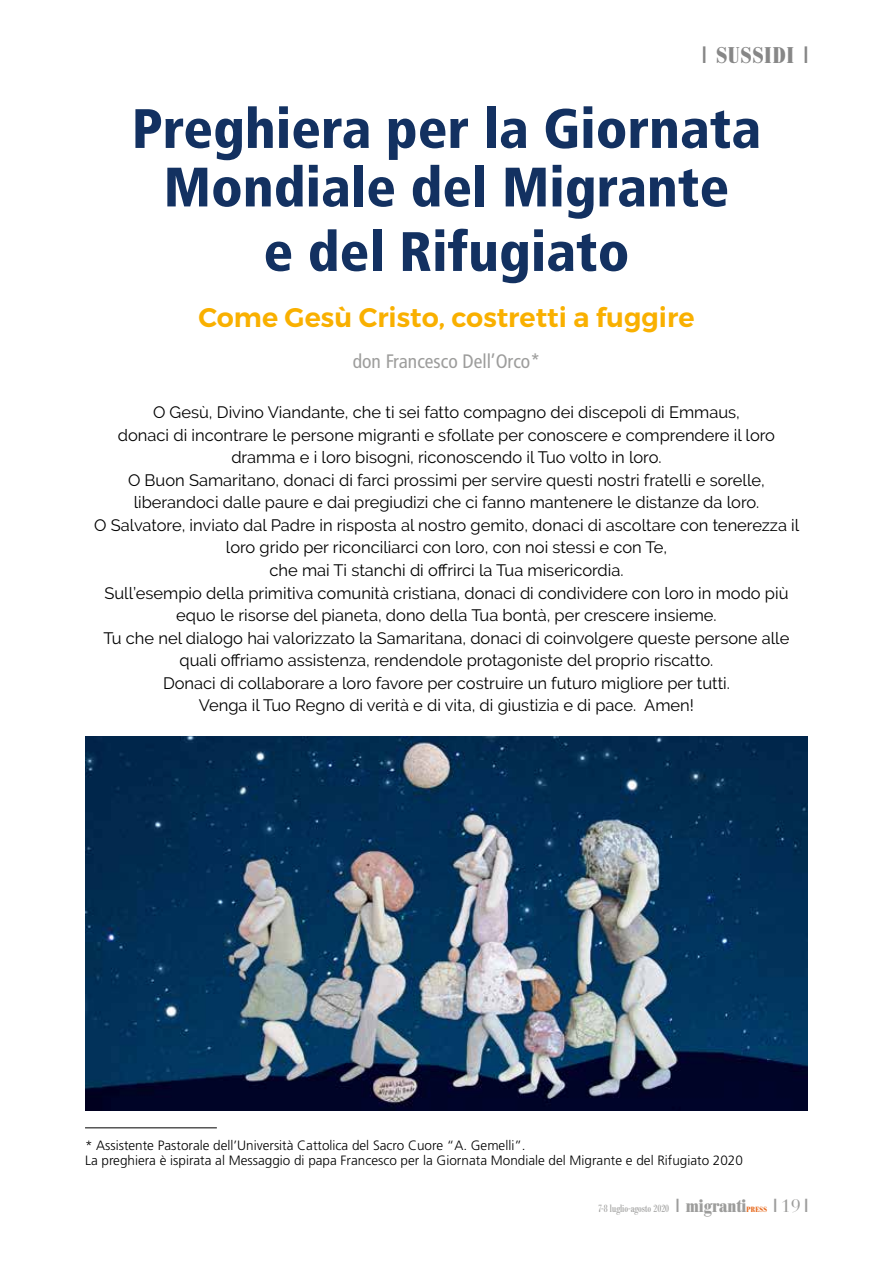
<style>
.page{position:relative;width:893px;height:1263px;background:#fff}
.page>*{position:absolute;margin:0;border:0;box-sizing:border-box;transform-origin:0 0}
.t1{font:900 condensed 55.5px/58.5px "Frutiger";color:#133161;text-align:center}
.t2{font:600 27px "Montserrat";color:#f9b000}
.t3{font:700 condensed 22.5px "Bodoni BE";letter-spacing:.04em;color:#878787}
.t4{font:condensed 19.5px "Frutiger";color:#9d9d9c}
.t5{font:18px "False Positive BRK";color:#9d9d9c}
.t6{font:16.5px/22.5px "Raleway";color:#000;text-align:center}
.t7{font:300 13.5px/15px "Frutiger";color:#000}
.t8{font:condensed 10.5px "Bodoni BE";color:#9d9d9c}
.t9{font:700 condensed 7.5px "Bodoni BE";letter-spacing:.04em;color:#e76d23}
.s1{font-family:"False Positive BRK";font-weight:400;font-stretch:normal}
.s2{font-family:"False Positive BRK";font-stretch:normal;font-size:18px}
.s3{font-weight:700;font-size:18px}
.s4{font-family:"Bauer Bodoni Std"}
</style>
<div class="page">
<img style="left:85px;top:737px;width:723px;height:373px">
<hr style="left:85px;top:1127px;width:132px;height:1px;background:#000">
<h3 class="t3" style="left:703px;top:43px;width:107px"><span class="s1">1</span> SUSSIDI <span class="s1">1</span></h3>
<h1 class="t1" style="left:132px;top:99px;width:631px">Preghiera per la Giornata<br>Mondiale del Migrante</h1>
<h1 class="t1" style="left:263px;top:222px;width:368px">e del Rifugiato</h1>
<h2 class="t2" style="left:198px;top:301px;width:497px">Come Gesù Cristo, costretti a fuggire</h2>
<p class="t4" style="left:353px;top:350px;width:189px">don Francesco Dell’Orco*</p>
<p class="t6" style="left:94px;top:401px;width:707px">O Gesù, Divino Viandante, che ti sei fatto compagno dei discepoli di Emmaus,<br>donaci di incontrare le persone migranti e sfollate per conoscere e comprendere il loro dramma e i loro bisogni, riconoscendo il Tuo volto in loro.<br>O Buon Samaritano, donaci di farci prossimi per servire questi nostri fratelli e sorelle, liberandoci dalle paure e dai pregiudizi che ci fanno mantenere le distanze da loro.<br>O Salvatore, inviato dal Padre in risposta al nostro gemito, donaci di ascoltare con tenerezza il loro grido per riconciliarci con loro, con noi stessi e con Te,<br>che mai Ti stanchi di offrirci la Tua misericordia.<br>Sull’esempio della primitiva comunità cristiana, donaci di condividere con loro in modo più equo le risorse del pianeta, dono della Tua bontà, per crescere insieme.<br>Tu che nel dialogo hai valorizzato la Samaritana, donaci di coinvolgere queste persone alle quali offriamo assistenza, rendendole protagoniste del proprio riscatto.<br>Donaci di collaborare a loro favore per costruire un futuro migliore per tutti.<br>Venga il Tuo Regno di verità e di vita, di giustizia e di pace. Amen!</p>
<p class="t7" style="left:85px;top:1138px;width:659px">* Assistente Pastorale dell’Università Cattolica del Sacro Cuore “A. Gemelli”.<br>La preghiera è ispirata al Messaggio di papa Francesco per la Giornata Mondiale del Migrante e del Rifugiato 2020</p>
<p class="t8" style="left:598px;top:1203px;width:150px">7-8 luglio-agosto 2020 <span class="s2">1</span> <span class="s3">migranti</span></p>
<p class="t9" style="left:746px;top:1205px;width:22px">PRESS</p>
<p class="t5" style="left:774px;top:1196px;width:36px">1<span class="s4">19</span>1</p>
</div>
